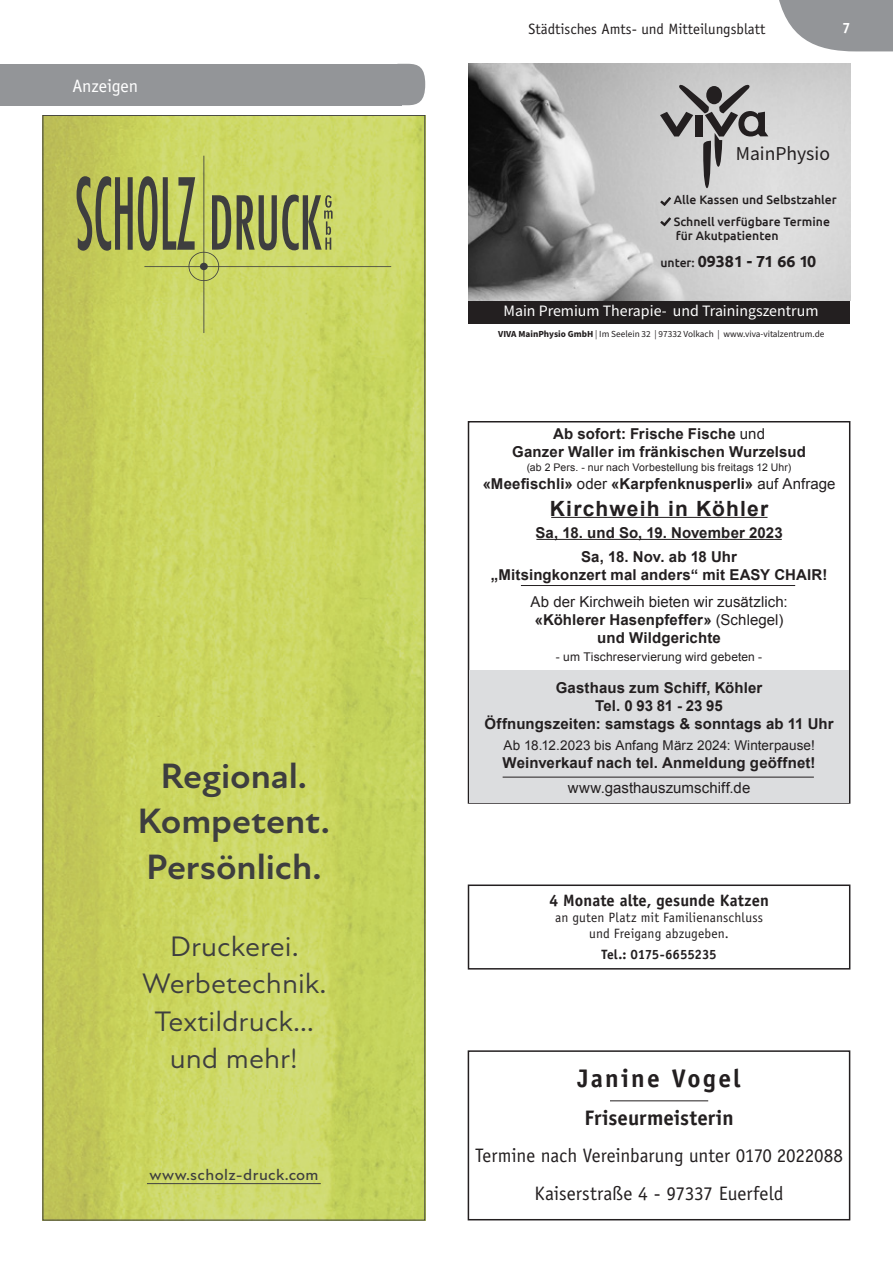
<style>
.page{position:relative;width:893px;height:1263px;background:#fff}
.page>*{position:absolute;margin:0;border:0;box-sizing:border-box;transform-origin:0 0}
.t1{font:700 35.85px/45.9px "New Atten";letter-spacing:-.005em;color:#3e3e3f;text-align:center;scale:1.05 1}
.t2{font:28.65px/37.2px "New Atten";color:#3e3e3f;text-align:center;scale:1.05 1}
.t3{font:700 25.5px "Officina Sans Std";letter-spacing:.085em;color:#231f20}
.t4{font:700 21px "Arial";letter-spacing:.055em;color:#231f20}
.t5{font:700 21px "Officina Sans Std";color:#231f20}
.t6{font:19.65px "Source Sans Variable";color:#231f20}
.t7{font:19.5px/37.5px "Officina Sans Std";letter-spacing:-.005em;color:#231f20;text-align:center}
.t8{font:18px "Officina Sans Std";color:#fff}
.t9{font:700 16.5px "Officina Sans Std";letter-spacing:.005em;color:#231f20}
.t10{font:15.9px "Source Sans Variable";color:#fff}
.t11{font:700 15.9px "Ubuntu";color:#231f20}
.t12{font:500 15.75px "New Atten";letter-spacing:.025em;color:#3e3e3f;scale:1.05 1}
.t13{font:700 15px/18px "Arial";letter-spacing:.01em;color:#231f20;text-align:center}
.t14{font:15px/18px "Arial";color:#231f20;text-align:center}
.t15{font:15px "Officina Sans Std";color:#231f20}
.t16{font:700 15px "Officina Sans Std";color:#fff}
.t17{font:13.5px/16.2px "Officina Sans Std";letter-spacing:.01em;color:#231f20;text-align:center}
.t18{font:13.5px "Arial";letter-spacing:.005em;color:#231f20}
.t19{font:700 13.5px "Officina Sans Std";letter-spacing:-.01em;color:#231f20}
.t20{font:500 12.3px/21.9px "Ubuntu";color:#231f20}
.t21{font:12px "Arial";letter-spacing:.01em;color:#231f20}
.t22{font:10.5px "Arial";letter-spacing:.015em;color:#231f20}
.t23{font:9.3px "Source Sans Pro";color:#231f20}
.s1{font-weight:500;font-size:12.3px}
.s2{font-weight:700}
.s3{font-weight:400}
</style>
<div class="page">
<svg style="left:779px;top:0;width:114px;height:51px;background:#a2a4a6"></svg>
<img style="left:468px;top:64px;width:382px;height:237px">
<div style="left:468px;top:301px;width:382px;height:22px;background:#231f20"></div>
<svg style="left:660px;top:84px;width:108px;height:104px;background:#ababab"></svg>
<svg style="left:660px;top:197px;width:11px;height:9px"></svg>
<svg style="left:660px;top:217px;width:11px;height:9px"></svg>
<div style="left:468px;top:1050px;width:382px;height:170px;border:2px solid #231f20"></div>
<hr style="left:610px;top:1100px;width:98px;height:1px;background:#231f20">
<div style="left:468px;top:421px;width:382px;height:383px;border:2px solid #231f20"></div>
<div style="left:469px;top:670px;width:380px;height:132px;background:#dcdddf"></div>
<hr style="left:551px;top:517px;width:216px;height:1px;background:#231f20">
<hr style="left:521px;top:585px;width:274px;height:1px;background:#231f20">
<hr style="left:536px;top:539px;width:246px;height:1px;background:#231f20">
<hr style="left:503px;top:777px;width:311px;height:1px;background:#231f20">
<div style="left:468px;top:884px;width:382px;height:85px;border:2px solid #231f20"></div>
<div style="left:0;top:64px;width:402px;height:41px;background:#939598"></div>
<svg style="left:402px;top:64px;width:23px;height:41px"></svg>
<img style="left:45px;top:117px;width:378px;height:1101px">
<hr style="left:147px;top:1183px;width:174px;height:1px;background:#3e3e3f">
<svg style="left:77px;top:156px;width:314px;height:177px;background:#bac360"></svg>
<p class="t8" style="left:72px;top:76px;width:67px">Anzeigen</p>
<h1 class="t1" style="left:138px;top:756px;width:185px">Regional.<br>Kompetent.<br>Persönlich.</h1>
<h2 class="t2" style="left:142px;top:931px;width:177px">Druckerei.<br>Werbetechnik.<br>Textildruck… und mehr!</h2>
<p class="t12" style="left:149px;top:1169px;width:163px">www.scholz-druck.com</p>
<p class="t15" style="left:529px;top:23px;width:238px">Städtisches Amts- und Mitteilungsblatt</p>
<p class="t16" style="left:842px;top:19px;width:10px">7</p>
<h3 class="t6" style="left:736px;top:146px;width:96px">MainPhysio</h3>
<p class="t20" style="left:674px;top:190px;width:164px">Alle Kassen und Selbstzahler<br>Schnell verfügbare Termine</p>
<p class="t20" style="left:676px;top:226px;width:104px">für Akutpatienten</p>
<p class="t11" style="left:660px;top:253px;width:158px"><span class="s1">unter:</span> 09381 - 71 66 10</p>
<p class="t10" style="left:504px;top:305px;width:316px">Main Premium Therapie- und Trainingszentrum</p>
<p class="t23" style="left:498px;top:330px;width:328px"><span class="s2">VIVA MainPhysio GmbH</span> | Im Seelein 32 | 97332 Volkach | www.viva-vitalzentrum.de</p>
<p class="t13" style="left:512px;top:426px;width:295px">Ab sofort: Frische Fische <span class="s3">und<br></span>Ganzer Waller im fränkischen Wurzelsud</p>
<p class="t22" style="left:527px;top:463px;width:266px">(ab 2 Pers. - nur nach Vorbestellung bis freitags 12 Uhr)</p>
<p class="t13" style="left:483px;top:475px;width:354px">«Meefischli» <span class="s3">oder</span> «Karpfenknusperli» <span class="s3">auf Anfrage</span></p>
<h3 class="t4" style="left:550px;top:500px;width:220px">Kirchweih in Köhler</h3>
<p class="t13" style="left:535px;top:522px;width:249px;line-height:24px">Sa, 18. und So, 19. November 2023<br>Sa, 18. Nov. ab 18 Uhr</p>
<p class="t13" style="left:491px;top:567px;width:338px">„Mitsingkonzert mal anders“ mit EASY CHAIR!</p>
<p class="t14" style="left:531px;top:594px;width:258px">Ab der Kirchweih bieten wir zusätzlich: <span class="s2">«Köhlerer Hasenpfeffer»</span> (Schlegel) <span class="s2">und Wildgerichte</span></p>
<p class="t21" style="left:556px;top:652px;width:208px">- um Tischreservierung wird gebeten -</p>
<p class="t13" style="left:484px;top:680px;width:351px">Gasthaus zum Schiff, Köhler<br>Tel. 0 93 81 - 23 95<br>Öffnungszeiten: samstags &amp; sonntags ab 11 Uhr</p>
<p class="t18" style="left:503px;top:740px;width:313px">Ab 18.12.2023 bis Anfang März 2024: Winterpause!</p>
<p class="t13" style="left:503px;top:755px;width:314px">Weinverkauf nach tel. Anmeldung geöffnet!</p>
<p class="t14" style="left:568px;top:780px;width:184px">www.gasthauszumschiff.de</p>
<p class="t9" style="left:549px;top:891px;width:221px">4 Monate alte, gesunde Katzen</p>
<p class="t17" style="left:555px;top:910px;width:210px">an guten Platz mit Familienanschluss und Freigang abzugeben.</p>
<p class="t19" style="left:601px;top:946px;width:117px">Tel.: 0175-6655235</p>
<h3 class="t3" style="left:577px;top:1069px;width:165px">Janine Vogel</h3>
<h3 class="t5" style="left:585px;top:1109px;width:151px">Friseurmeisterin</h3>
<h3 class="t7" style="left:475px;top:1138px;width:369px">Termine nach Vereinbarung unter 0170 2022088<br>Kaiserstraße 4 - 97337 Euerfeld</h3>
</div>
